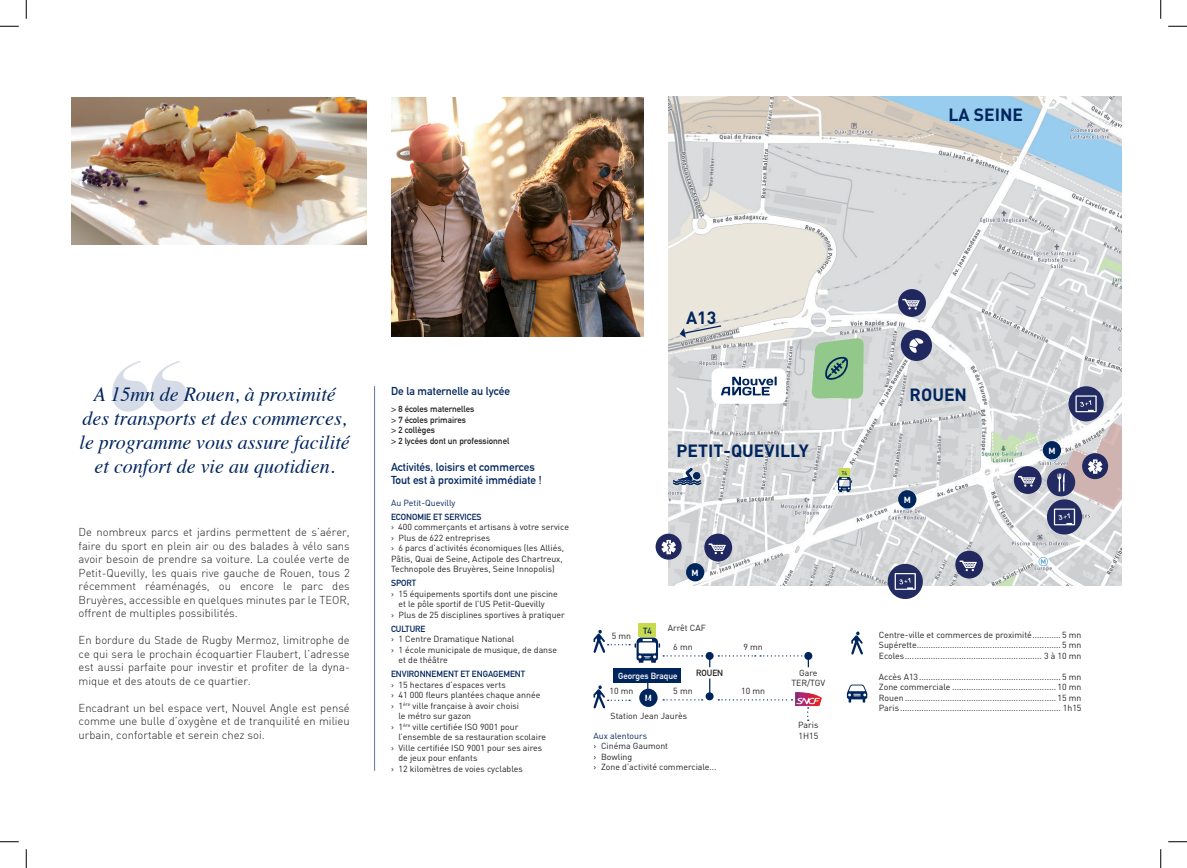
<style>
.page{position:relative;width:1187px;height:868px;background:#fff}
.page>*{position:absolute;margin:0;border:0;box-sizing:border-box;transform-origin:0 0}
.t1{font:italic 20px/24px "Times";color:#00255d;text-align:center}
.t2{font:700 17.5px "DIN";color:#00255d}
.t3{font:300 11.25px/13.5px "DIN";color:#231f20;text-align:justify}
.t4{font:700 11.25px/13.5px "DIN Alternate";color:#00255d}
.t5{font:8.75px/10.5px "DIN";color:#231f20}
.t6{font:700 8.75px/10.5px "DIN Alternate";color:#231f20}
.t7{font:700 8.75px "DIN Alternate";color:#00255d}
.t8{font:8.75px "DIN";color:#00255d}
.t9{font:700 8.75px "DIN Alternate";color:#fff}
.t10{font:700 8.75px "DIN";color:#fff}
.t11{font:700 5.25px "DIN Alternate";color:#00255d}
</style>
<div class="page">
<img style="left:71px;top:97px;width:296px;height:147px">
<svg style="left:112px;top:361px;width:75px;height:50px"></svg>
<hr style="left:374px;top:386px;width:1px;height:384px;background:#65759f">
<img style="left:391px;top:97px;width:253px;height:239px">
<svg style="left:851px;top:631px;width:12px;height:24px"></svg>
<svg style="left:846px;top:684px;width:21px;height:18px"></svg>
<img style="left:791px;top:692px;width:31px;height:16px">
<div style="left:638px;top:623px;width:18px;height:14px;background:#c8db4f"></div>
<svg style="left:593px;top:685px;width:37px;height:24px"></svg>
<svg style="left:593px;top:629px;width:109px;height:33px"></svg>
<svg style="left:663px;top:699px;width:39px;height:1px"></svg>
<svg style="left:718px;top:699px;width:74px;height:1px"></svg>
<div style="left:705px;top:652px;width:8px;height:8px;background:#00255d;border-radius:50%"></div>
<div style="left:705px;top:692px;width:8px;height:8px;background:#00255d;border-radius:50%"></div>
<div style="left:804px;top:652px;width:8px;height:8px;background:#00255d;border-radius:50%"></div>
<svg style="left:709px;top:678px;width:1px;height:15px"></svg>
<svg style="left:718px;top:655px;width:91px;height:12px"></svg>
<div style="left:639px;top:688px;width:18px;height:19px;background:#00255d;border-radius:50%"></div>
<div style="left:613px;top:668px;width:67px;height:15px;background:#00255d"></div>
<img style="left:668px;top:96px;width:453px;height:489px">
<svg style="left:836px;top:477px;width:16px;height:15px"></svg>
<div style="left:839px;top:468px;width:10px;height:8px;background:#c8db4f"></div>
<div style="left:686px;top:563px;width:18px;height:18px;background:#00255d;border-radius:50%"></div>
<svg style="left:679px;top:324px;width:43px;height:14px"></svg>
<div style="left:887px;top:563px;width:35px;height:36px;background:#222c62;border-radius:50%"></div>
<svg style="left:894px;top:573px;width:21px;height:16px"></svg>
<div style="left:900px;top:330px;width:32px;height:31px;background:#20285f;border-radius:50%"></div>
<svg style="left:909px;top:338px;width:14px;height:15px"></svg>
<div style="left:1013px;top:466px;width:28px;height:28px;background:#20285f;border-radius:50%"></div>
<svg style="left:1018px;top:476px;width:17px;height:10px"></svg>
<div style="left:655px;top:533px;width:26px;height:26px;background:#20285f;border-radius:50%"></div>
<svg style="left:661px;top:540px;width:15px;height:14px"></svg>
<div style="left:817px;top:289px;width:10px;height:5px;background:#fff"></div>
<div style="left:1046px;top:468px;width:29px;height:28px;background:#222c62;border-radius:50%"></div>
<svg style="left:1057px;top:473px;width:7px;height:18px"></svg>
<div style="left:955px;top:550px;width:28px;height:28px;background:#20285f;border-radius:50%"></div>
<svg style="left:959px;top:560px;width:17px;height:11px"></svg>
<div style="left:704px;top:533px;width:28px;height:28px;background:#20285f;border-radius:50%"></div>
<svg style="left:708px;top:543px;width:18px;height:11px"></svg>
<div style="left:898px;top:490px;width:18px;height:18px;background:#00255d;border-radius:50%"></div>
<div style="left:1042px;top:441px;width:18px;height:18px;background:#00255d;border-radius:50%"></div>
<svg style="left:672px;top:468px;width:29px;height:17px"></svg>
<svg style="left:811px;top:338px;width:52px;height:60px;background:#8fbf8d"></svg>
<div style="left:711px;top:368px;width:75px;height:36px;background:#fff;border-radius:7px"></div>
<svg style="left:721px;top:376px;width:55px;height:19px"></svg>
<div style="left:898px;top:289px;width:27px;height:28px;background:#20285f;border-radius:50%"></div>
<svg style="left:902px;top:299px;width:17px;height:10px"></svg>
<div style="left:1046px;top:499px;width:36px;height:35px;background:#222c62;border-radius:50%"></div>
<svg style="left:1053px;top:508px;width:22px;height:17px"></svg>
<div style="left:1068px;top:386px;width:35px;height:35px;background:#222c62;border-radius:50%"></div>
<svg style="left:1075px;top:395px;width:21px;height:17px"></svg>
<div style="left:1082px;top:453px;width:26px;height:26px;background:#20285f;border-radius:50%"></div>
<svg style="left:1088px;top:459px;width:14px;height:14px"></svg>
<svg style="left:0;top:25px;width:19px;height:2px"></svg>
<svg style="left:1168px;top:25px;width:18px;height:2px"></svg>
<svg style="left:0;top:841px;width:19px;height:1px"></svg>
<svg style="left:1168px;top:841px;width:18px;height:1px"></svg>
<svg style="left:25px;top:0;width:2px;height:19px"></svg>
<svg style="left:25px;top:849px;width:2px;height:18px"></svg>
<svg style="left:1160px;top:0;width:1px;height:19px"></svg>
<svg style="left:1160px;top:849px;width:1px;height:18px"></svg>
<h2 class="t2" style="left:948px;top:103px;width:76px">LA SEINE</h2>
<h2 class="t2" style="left:686px;top:306px;width:32px">A13</h2>
<h1 class="t1" style="left:79px;top:381px;width:272px">A 15mn de Rouen, à proximité des transports et des commerces, le programme vous assure facilité et confort de vie au quotidien.</h1>
<p class="t4" style="left:391px;top:383px;width:121px">De la maternelle au lycée</p>
<p class="t6" style="left:391px;top:403px;width:120px">&gt; 8 écoles maternelles<br>&gt; 7 écoles primaires<br>&gt; 2 collèges<br>&gt; 2 lycées dont un professionnel</p>
<p class="t4" style="left:391px;top:459px;width:152px">Activités, loisirs et commerces<br>Tout est à proximité immédiate !</p>
<p class="t8" style="left:391px;top:497px;width:66px">Au Petit-Quevilly</p>
<p class="t7" style="left:391px;top:509px;width:92px">ECONOMIE ET SERVICES</p>
<p class="t5" style="left:391px;top:521px;width:179px">› 400 commerçants et artisans à votre service › Plus de 622 entreprises<br>› 6 parcs d’activités économiques (les Alliés, Pâtis, Quai de Seine, Actipole des Chartreux, Technopole des Bruyères, Seine Innopolis)</p>
<p class="t7" style="left:391px;top:576px;width:27px">SPORT</p>
<p class="t5" style="left:391px;top:588px;width:168px">› 15 équipements sportifs dont une piscine</p>
<p class="t5" style="left:398px;top:598px;width:148px">et le pôle sportif de l’US Petit-Quevilly</p>
<p class="t5" style="left:391px;top:609px;width:175px">› Plus de 25 disciplines sportives à pratiquer</p>
<p class="t7" style="left:391px;top:622px;width:36px">CULTURE</p>
<p class="t5" style="left:391px;top:633px;width:125px">› 1 Centre Dramatique National</p>
<p class="t5" style="left:391px;top:644px;width:168px">› 1 école municipale de musique, de danse</p>
<p class="t5" style="left:398px;top:654px;width:51px">et de théâtre</p>
<p class="t7" style="left:391px;top:667px;width:136px">ENVIRONNEMENT ET ENGAGEMENT</p>
<p class="t5" style="left:391px;top:679px;width:116px">› 15 hectares d’espaces verts</p>
<p class="t5" style="left:391px;top:689px;width:151px">› 41 000 fleurs plantées chaque année</p>
<p class="t5" style="left:391px;top:700px;width:130px">› 1<sup>ère</sup> ville française à avoir choisi</p>
<p class="t5" style="left:398px;top:710px;width:74px">le métro sur gazon</p>
<p class="t5" style="left:391px;top:721px;width:129px">› 1<sup>ère</sup> ville certifiée ISO 9001 pour</p>
<p class="t5" style="left:398px;top:731px;width:149px">l’ensemble de sa restauration scolaire</p>
<p class="t5" style="left:391px;top:742px;width:153px">› Ville certifiée ISO 9001 pour ses aires</p>
<p class="t5" style="left:398px;top:752px;width:80px">de jeux pour enfants</p>
<p class="t5" style="left:391px;top:763px;width:133px">› 12 kilomètres de voies cyclables</p>
<p class="t3" style="left:79px;top:525px;width:273px">De nombreux parcs et jardins permettent de s’aérer, faire du sport en plein air ou des balades à vélo sans avoir besoin de prendre sa voiture. La coulée verte de Petit-Quevilly, les quais rive gauche de Rouen, tous 2 récemment réaménagés, ou encore le parc des Bruyères, accessible en quelques minutes par le TEOR, offrent de multiples possibilités.</p>
<p class="t3" style="left:79px;top:633px;width:273px">En bordure du Stade de Rugby Mermoz, limitrophe de ce qui sera le prochain écoquartier Flaubert, l’adresse est aussi parfaite pour investir et profiter de la dyna&shy;mique et des atouts de ce quartier.</p>
<p class="t3" style="left:79px;top:701px;width:273px">Encadrant un bel espace vert, Nouvel Angle est pensé comme une bulle d’oxygène et de tranquilité en milieu urbain, confortable et serein chez soi.</p>
<h2 class="t2" style="left:676px;top:439px;width:134px">PETIT-QUEVILLY</h2>
<p class="t11" style="left:841px;top:468px;width:7px">T4</p>
<p class="t10" style="left:691px;top:567px;width:9px">M</p>
<p class="t5" style="left:612px;top:630px;width:21px">5 mn</p>
<p class="t7" style="left:643px;top:624px;width:10px">T4</p>
<p class="t5" style="left:667px;top:622px;width:40px">Arrêt CAF</p>
<p class="t5" style="left:743px;top:641px;width:21px">9 mn</p>
<p class="t5" style="left:741px;top:685px;width:25px">10 mn</p>
<p class="t5" style="left:673px;top:641px;width:21px">6 mn</p>
<p class="t5" style="left:673px;top:685px;width:21px">5 mn</p>
<p class="t6" style="left:696px;top:666px;width:29px">ROUEN</p>
<p class="t5" style="left:791px;top:667px;width:35px;text-align:center">Gare<br>TER/TGV</p>
<p class="t5" style="left:798px;top:719px;width:22px">Paris<br>1H15</p>
<p class="t9" style="left:618px;top:668px;width:61px">Georges Braque</p>
<p class="t5" style="left:609px;top:685px;width:25px">10 mn</p>
<p class="t10" style="left:645px;top:692px;width:9px">M</p>
<p class="t5" style="left:610px;top:710px;width:78px">Station Jean Jaurès</p>
<p class="t8" style="left:593px;top:730px;width:55px">Aux alentours</p>
<p class="t5" style="left:593px;top:740px;width:125px">› Cinéma Gaumont<br>› Bowling<br>› Zone d’activité commerciale...</p>
<h2 class="t2" style="left:909px;top:383px;width:59px">ROUEN</h2>
<p class="t10" style="left:903px;top:494px;width:9px">M</p>
<p class="t10" style="left:1048px;top:445px;width:9px">M</p>
<p class="t5" style="left:878px;top:629px;width:204px;text-align:justify">Centre-ville et commerces de proximité............ 5 mn Supérette............................................................. 5 mn Ecoles.......................................................... 3 à 10 mn</p>
<p class="t5" style="left:878px;top:671px;width:204px;text-align:justify">Accès A13............................................................ 5 mn Zone commerciale ............................................ 10 mn Rouen................................................................ 15 mn Paris.................................................................... 1h15</p>
</div>
